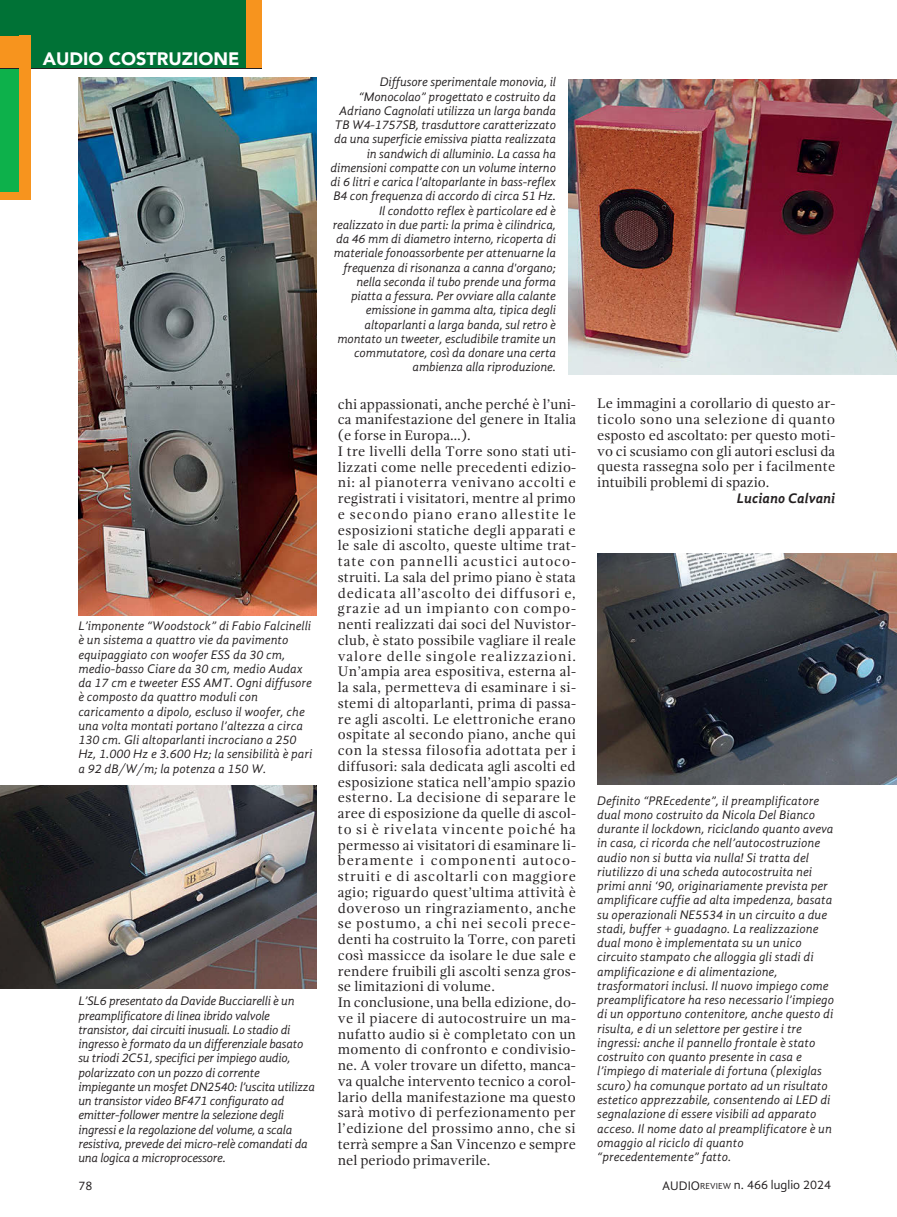
<style>
.page{position:relative;width:897px;height:1217px;background:#fff}
.page>*{position:absolute;margin:0;border:0;box-sizing:border-box;transform-origin:0 0}
.t1{font:900 18px "Avenir";color:#fff}
.t2{font:14.25px/15.8px "Gandhi Serif";letter-spacing:.015em;color:#231f20}
.t3{font:italic 700 14.25px "Gandhi Sans";color:#231f20}
.t4{font:italic 12.75px/14.2px "Gandhi Sans";color:#231f20}
.t5{font:italic 12.75px/14.2px "Gandhi Sans";letter-spacing:-.02em;color:#231f20}
.t6{font:12.75px "Gandhi Sans";color:#231f20}
.s1{font-size:9px}
</style>
<div class="page">
<div style="left:201px;top:0;width:61px;height:68px;background:#f7941e"></div>
<div style="left:0;top:0;width:246px;height:68px;background:#007236"></div>
<div style="left:0;top:36px;width:30px;height:33px;background:#f7941e"></div>
<div style="left:0;top:167px;width:30px;height:33px;background:#f7941e"></div>
<div style="left:0;top:69px;width:30px;height:123px;background:#0db14b"></div>
<hr style="left:0;top:68px;width:262px;height:1px;background:#231f20">
<div style="left:19px;top:36px;width:11px;height:164px;background:#f7941e"></div>
<img style="left:78px;top:78px;width:238px;height:537px">
<img style="left:568px;top:79px;width:329px;height:295px">
<img style="left:597px;top:553px;width:300px;height:231px">
<img style="left:0;top:785px;width:316px;height:203px">
<h1 class="t1" style="left:43px;top:43px;width:198px">AUDIO COSTRUZIONE</h1>
<p class="t4" style="left:78px;top:620px;width:235px">L’imponente “Woodstock” di Fabio Falcinelli è un sistema a quattro vie da pavimento equipaggiato con woofer ESS da 30 cm, medio-basso Ciare da 30 cm, medio Audax da 17 cm e tweeter ESS AMT. Ogni diffusore è composto da quattro moduli con caricamento a dipolo, escluso il woofer, che una volta montati portano l’altezza a circa 130 cm. Gli altoparlanti incrociano a 250<br>Hz, 1.000 Hz e 3.600 Hz; la sensibilità è pari a 92 dB/W/m; la potenza a 150 W.</p>
<p class="t5" style="left:78px;top:995px;width:238px">L’SL6 presentato da Davide Bucciarelli è un preamplificatore di linea ibrido valvole transistor, dai circuiti inusuali. Lo stadio di ingresso è formato da un differenziale basato su triodi 2C51, specifici per impiego audio, polarizzato con un pozzo di corrente impiegante un mosfet DN2540: l’uscita utilizza un transistor video BF471 configurato ad emitter-follower mentre la selezione degli ingressi e la regolazione del volume, a scala resistiva, prevede dei micro-relè comandati da una logica a microprocessore.</p>
<p class="t4" style="left:330px;top:76px;width:227px;text-align:right">Diffusore sperimentale monovia, il “Monocolao” progettato e costruito da Adriano Cagnolati utilizza un larga banda TB W4-1757SB, trasduttore caratterizzato da una superficie emissiva piatta realizzata in sandwich di alluminio. La cassa ha dimensioni compatte con un volume interno di 6 litri e carica l’altoparlante in bass-reflex B4 con frequenza di accordo di circa 51 Hz.<br>Il condotto reflex è particolare ed è realizzato in due parti: la prima è cilindrica, da 46 mm di diametro interno, ricoperta di materiale fonoassorbente per attenuarne la frequenza di risonanza a canna d'organo; nella seconda il tubo prende una forma piatta a fessura. Per ovviare alla calante emissione in gamma alta, tipica degli altoparlanti a larga banda, sul retro è montato un tweeter, escludibile tramite un commutatore, così da donare una certa ambienza alla riproduzione.</p>
<p class="t2" style="left:338px;top:397px;width:240px">chi appassionati, anche perché è l’uni&shy;ca manifestazione del genere in Italia (e forse in Europa…).<br>I tre livelli della Torre sono stati uti&shy;lizzati come nelle precedenti edizio&shy;ni: al pianoterra venivano accolti e registrati i visitatori, mentre al primo e secondo piano erano allestite le esposizioni statiche degli apparati e le sale di ascolto, queste ultime trat&shy;tate con pannelli acustici autoco&shy;struiti. La sala del primo piano è stata dedicata all’ascolto dei diffusori e, grazie ad un impianto con compo&shy;nenti realizzati dai soci del Nuvistor&shy;club, è stato possibile vagliare il reale valore delle singole realizzazioni.<br>Un’ampia area espositiva, esterna al&shy;la sala, permetteva di esaminare i si&shy;stemi di altoparlanti, prima di passa&shy;re agli ascolti. Le elettroniche erano ospitate al secondo piano, anche qui con la stessa filosofia adottata per i diffusori: sala dedicata agli ascolti ed esposizione statica nell’ampio spazio esterno. La decisione di separare le aree di esposizione da quelle di ascol&shy;to si è rivelata vincente poiché ha permesso ai visitatori di esaminare li&shy;beramente i componenti autoco&shy;struiti e di ascoltarli con maggiore agio; riguardo quest’ultima attività è doveroso un ringraziamento, anche se postumo, a chi nei secoli prece&shy;denti ha costruito la Torre, con pareti così massicce da isolare le due sale e rendere fruibili gli ascolti senza gros&shy;se limitazioni di volume.<br>In conclusione, una bella edizione, do&shy;ve il piacere di autocostruire un ma&shy;nufatto audio si è completato con un momento di confronto e condivisio&shy;ne. A voler trovare un difetto, manca&shy;va qualche intervento tecnico a corol&shy;lario della manifestazione ma questo sarà motivo di perfezionamento per l’edizione del prossimo anno, che si terrà sempre a San Vincenzo e sempre nel periodo primaverile.</p>
<p class="t2" style="left:597px;top:397px;width:240px;text-align:justify">Le immagini a corollario di questo ar&shy;ticolo sono una selezione di quanto esposto ed ascoltato: per questo moti&shy;vo ci scusiamo con gli autori esclusi da questa rassegna solo per i facilmente intuibili problemi di spazio.</p>
<p class="t3" style="left:737px;top:492px;width:100px">Luciano Calvani</p>
<p class="t4" style="left:597px;top:794px;width:238px">Definito “PREcedente”, il preamplificatore dual mono costruito da Nicola Del Bianco durante il lockdown, riciclando quanto aveva in casa, ci ricorda che nell’autocostruzione audio non si butta via nulla! Si tratta del riutilizzo di una scheda autocostruita nei primi anni ‘90, originariamente prevista per amplificare cuffie ad alta impedenza, basata su operazionali NE5534 in un circuito a due stadi, buffer + guadagno. La realizzazione dual mono è implementata su un unico circuito stampato che alloggia gli stadi di amplificazione e di alimentazione, trasformatori inclusi. Il nuovo impiego come preamplificatore ha reso necessario l’impiego di un opportuno contenitore, anche questo di risulta, e di un selettore per gestire i tre ingressi: anche il pannello frontale è stato costruito con quanto presente in casa e l’impiego di materiale di fortuna (plexiglas scuro) ha comunque portato ad un risultato estetico apprezzabile, consentendo ai LED di segnalazione di essere visibili ad apparato acceso. Il nome dato al preamplificatore è un omaggio al riciclo di quanto “precedentemente” fatto.</p>
<p class="t6" style="left:78px;top:1177px;width:16px">78</p>
<p class="t6" style="left:662px;top:1177px;width:170px">AUDIO<span class="s1">REVIEW</span> n. 466 luglio 2024</p>
</div>
